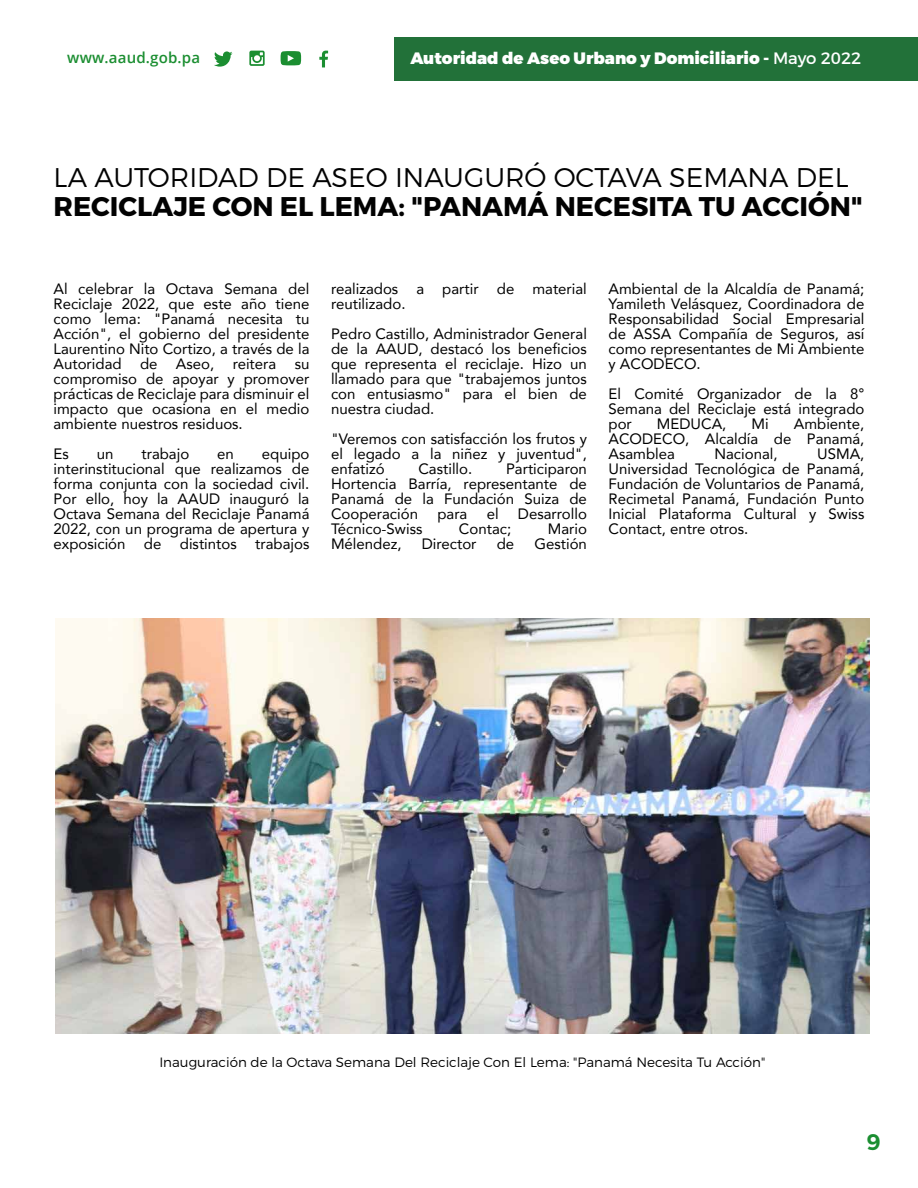
<style>
.page{position:relative;width:918px;height:1188px;background:#fff}
.page>*{position:absolute;margin:0;border:0;box-sizing:border-box;transform-origin:0 0}
.t1{font:700 27px "Montserrat";color:#020202}
.t2{font:300 27px "Montserrat";color:#020202}
.t3{font:600 22.5px "Montserrat";color:#1b8e31}
.t4{font:900 16.5px "Montserrat";color:#fff}
.t5{font:15px/15px "Avenir";color:#000;text-align:justify}
.t6{font:600 15px "Open Sans";letter-spacing:.01em;color:#1b8e31}
.t7{font:300 13.5px "Montserrat";color:#000}
.s1{font-weight:400}
</style>
<div class="page">
<div style="left:394px;top:38px;width:524px;height:43px;background:#227139"></div>
<svg style="left:214px;top:51px;width:19px;height:16px"></svg>
<svg style="left:249px;top:51px;width:16px;height:15px"></svg>
<svg style="left:319px;top:51px;width:9px;height:16px"></svg>
<svg style="left:281px;top:51px;width:20px;height:14px"></svg>
<img style="left:55px;top:618px;width:815px;height:416px">
<p class="t6" style="left:67px;top:47px;width:134px">www.aaud.gob.pa</p>
<p class="t4" style="left:410px;top:48px;width:452px">Autoridad de Aseo Urbano y Domiciliario - <span class="s1">Mayo 2022</span></p>
<h1 class="t2" style="left:54px;top:161px;width:797px">LA AUTORIDAD DE ASEO INAUGURÓ OCTAVA SEMANA DEL</h1>
<h1 class="t1" style="left:54px;top:189px;width:811px">RECICLAJE CON EL LEMA: "PANAMÁ NECESITA TU ACCIÓN"</h1>
<p class="t5" style="left:54px;top:281px;width:257px">Al celebrar la Octava Semana del Reciclaje 2022, que este año tiene como lema: "Panamá necesita tu Acción", el gobierno del presidente Laurentino Nito Cortizo, a través de la Autoridad de Aseo, reitera su compromiso de apoyar y promover prácticas de Reciclaje para disminuir el impacto que ocasiona en el medio ambiente nuestros residuos.</p>
<p class="t5" style="left:54px;top:446px;width:17px">Es</p>
<p class="t5" style="left:97px;top:446px;width:18px">un</p>
<p class="t5" style="left:141px;top:446px;width:49px">trabajo</p>
<p class="t5" style="left:217px;top:446px;width:18px">en</p>
<p class="t5" style="left:54px;top:446px;width:257px;text-indent:208px">equipo interinstitucional que realizamos de forma conjunta con la sociedad civil.<br>Por ello, hoy la AAUD inauguró la Octava Semana del Reciclaje Panamá 2022, con un programa de apertura y exposición de distintos trabajos</p>
<p class="t5" style="left:331px;top:281px;width:257px">realizados a partir de material reutilizado.</p>
<p class="t5" style="left:331px;top:326px;width:257px">Pedro Castillo, Administrador General de la AAUD, destacó los beneficios que representa el reciclaje. Hizo un llamado para que "trabajemos juntos con entusiasmo" para el bien de nuestra ciudad.</p>
<p class="t5" style="left:331px;top:431px;width:257px">"Veremos con satisfacción los frutos y el legado a la niñez y juventud", enfatizó</p>
<p class="t5" style="left:418px;top:461px;width:55px">Castillo.</p>
<p class="t5" style="left:331px;top:461px;width:257px;text-indent:175px">Participaron Hortencia Barría, representante de Panamá de la Fundación Suiza de Cooperación</p>
<p class="t5" style="left:437px;top:506px;width:32px">para</p>
<p class="t5" style="left:487px;top:506px;width:13px">el</p>
<p class="t5" style="left:518px;top:506px;width:70px">Desarrollo</p>
<p class="t5" style="left:331px;top:521px;width:93px">Técnico-Swiss</p>
<p class="t5" style="left:459px;top:521px;width:54px">Contac;</p>
<p class="t5" style="left:548px;top:521px;width:41px">Mario</p>
<p class="t5" style="left:331px;top:536px;width:72px">Mélendez,</p>
<p class="t5" style="left:422px;top:536px;width:56px">Director</p>
<p class="t5" style="left:497px;top:536px;width:19px">de</p>
<p class="t5" style="left:534px;top:536px;width:54px">Gestión</p>
<p class="t5" style="left:609px;top:281px;width:257px">Ambiental de la Alcaldía de Panamá; Yamileth Velásquez, Coordinadora de Responsabilidad Social Empresarial de ASSA Compañía de Seguros, así como representantes de Mi Ambiente y ACODECO.</p>
<p class="t5" style="left:609px;top:386px;width:257px">El Comité Organizador de la 8° Semana del Reciclaje está integrado por</p>
<p class="t5" style="left:609px;top:416px;width:257px;text-indent:185px">Ambiente, ACODECO, Alcaldía de Panamá, Asamblea</p>
<p class="t5" style="left:657px;top:416px;width:71px">MEDUCA,</p>
<p class="t5" style="left:752px;top:416px;width:19px">Mi</p>
<p class="t5" style="left:715px;top:446px;width:65px">Nacional,</p>
<p class="t5" style="left:609px;top:446px;width:257px;text-indent:209px">USMA, Universidad Tecnológica de Panamá, Fundación de Voluntarios de Panamá, Recimetal Panamá, Fundación Punto Inicial Plataforma Cultural y Swiss Contact, entre otros.</p>
<p class="t7" style="left:159px;top:1054px;width:607px">Inauguración de la Octava Semana Del Reciclaje Con El Lema: "Panamá Necesita Tu Acción"</p>
<h2 class="t3" style="left:867px;top:1128px;width:15px">9</h2>
</div>
